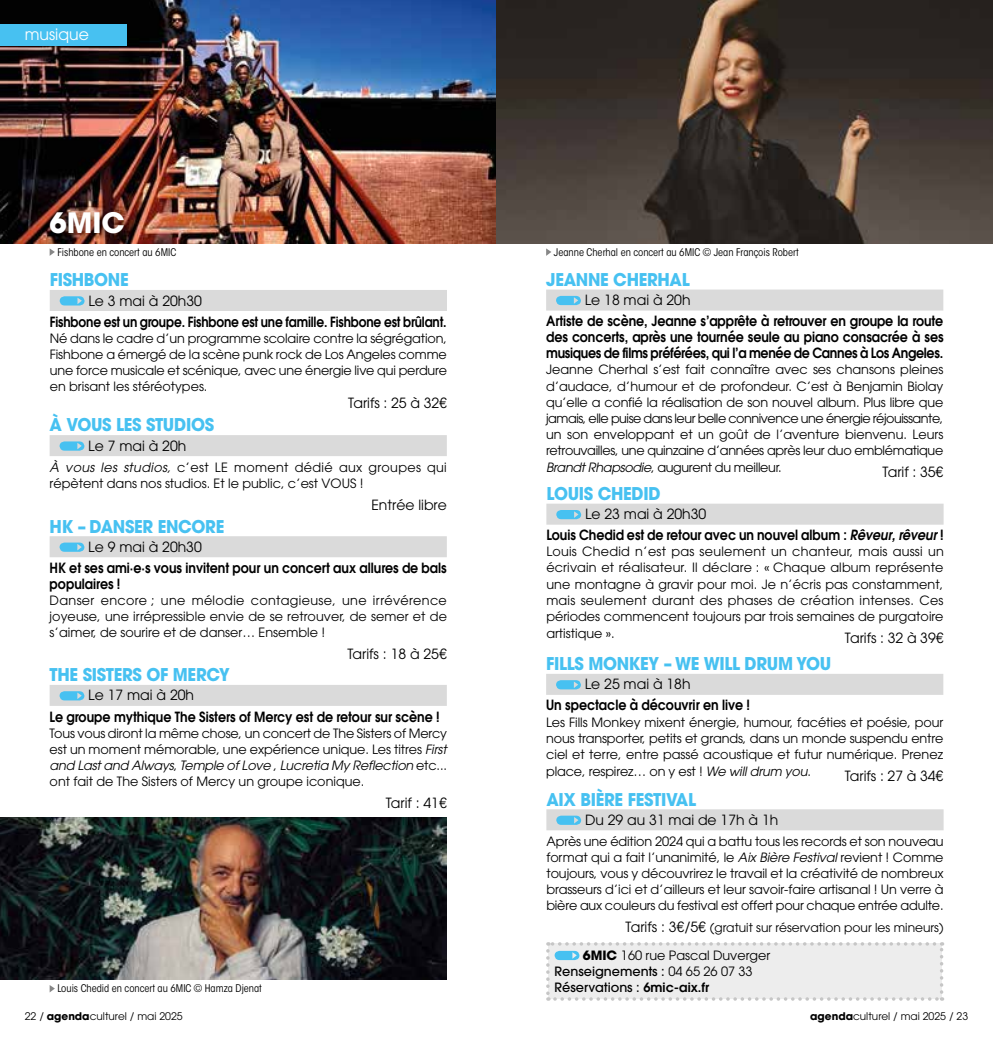
<style>
.page{position:relative;width:993px;height:1042px;background:#fff}
.page>*{position:absolute;margin:0;border:0;box-sizing:border-box;transform-origin:0 0}
.t1{font:700 28px "ITC Avant Garde Pro";color:#fff}
.t2{font:700 17.5px "ITC Avant Garde Pro";letter-spacing:-.02em;color:#47c1f1;scale:.94 1}
.t3{font:15.75px "ITC Avant Garde Pro";color:#fff}
.t4{font:600 14px/16.1px "ITC Avant Garde Pro";color:#000;scale:.9 1}
.t5{font:14px "ITC Avant Garde Pro";color:#000}
.t6{font:600 14px "ITC Avant Garde Pro";color:#000;scale:.87 1}
.t7{font:12.78px/16.1px "ITC Avant Garde Pro";color:#000;text-align:justify}
.t8{font:12.25px "ITC Avant Garde Pro";color:#000}
.t9{font:condensed 10.5px "ITC Avant Garde Std";color:#000}
.t10{font:10.5px "ITC Avant Garde Pro";color:#000}
.s1{font-style:italic}
.s2{font-weight:400}
.s3{font-size:14px}
.s4{font-weight:700}
.s5{font-weight:500}
.s6{font-weight:600}
</style>
<div class="page">
<img style="left:0;top:817px;width:446px;height:162px">
<svg style="left:50px;top:985px;width:5px;height:7px"></svg>
<img style="left:0;top:0;width:992px;height:243px">
<div style="left:0;top:25px;width:126px;height:21px;background:#47c1f1"></div>
<svg style="left:546px;top:248px;width:5px;height:8px"></svg>
<div style="left:42px;top:204px;width:93px;height:42px;background:#000;opacity:.5"></div>
<svg style="left:50px;top:248px;width:5px;height:8px"></svg>
<div style="left:50px;top:685px;width:396px;height:21px;background:#dadada"></div>
<svg style="left:60px;top:691px;width:24px;height:9px"></svg>
<div style="left:546px;top:289px;width:397px;height:21px;background:#dadada"></div>
<svg style="left:556px;top:296px;width:24px;height:9px"></svg>
<div style="left:546px;top:504px;width:397px;height:21px;background:#dadada"></div>
<svg style="left:556px;top:510px;width:25px;height:9px"></svg>
<div style="left:546px;top:674px;width:397px;height:21px;background:#dadada"></div>
<svg style="left:556px;top:680px;width:24px;height:9px"></svg>
<div style="left:546px;top:809px;width:397px;height:21px;background:#dadada"></div>
<svg style="left:556px;top:815px;width:25px;height:10px"></svg>
<svg style="left:546px;top:942px;width:397px;height:59px;background:#eaebeb"></svg>
<div style="left:50px;top:435px;width:396px;height:21px;background:#dadada"></div>
<svg style="left:60px;top:441px;width:24px;height:10px"></svg>
<div style="left:50px;top:536px;width:396px;height:21px;background:#dadada"></div>
<svg style="left:60px;top:542px;width:24px;height:10px"></svg>
<div style="left:50px;top:290px;width:397px;height:21px;background:#dadada"></div>
<svg style="left:60px;top:296px;width:24px;height:9px"></svg>
<p class="t3" style="left:25px;top:25px;width:66px">musique</p>
<h1 class="t1" style="left:50px;top:204px;width:77px">6MIC</h1>
<p class="t9" style="left:57px;top:246px;width:120px">Fishbone en concert au 6MIC</p>
<h2 class="t2" style="left:50px;top:268px;width:86px">FISHBONE</h2>
<p class="t5" style="left:88px;top:292px;width:115px">Le 3 mai à 20h30</p>
<p class="t6" style="left:50px;top:312px;width:457px">Fishbone est un groupe. Fishbone est une famille. Fishbone est brûlant.</p>
<p class="t7" style="left:50px;top:330px;width:399px">Né dans le cadre d’un programme scolaire contre la ségrégation, Fishbone a émergé de la scène punk rock de Los Angeles comme une force musicale et scénique, avec une énergie live qui perdure en brisant les stéréotypes.</p>
<p class="t5" style="left:348px;top:394px;width:100px">Tarifs : 25 à 32€</p>
<h2 class="t2" style="left:50px;top:413px;width:176px">À VOUS LES STUDIOS</h2>
<p class="t5" style="left:88px;top:437px;width:99px">Le 7 mai à 20h</p>
<p class="t7" style="left:50px;top:459px;width:398px"><span class="s1">À vous les studios,</span> c’est LE moment dédié aux groupes qui répètent dans nos studios. Et le public, c’est VOUS !</p>
<p class="t5" style="left:371px;top:496px;width:77px">Entrée libre</p>
<h2 class="t2" style="left:50px;top:514px;width:187px">HK – DANSER ENCORE</h2>
<p class="t5" style="left:88px;top:538px;width:115px">Le 9 mai à 20h30</p>
<p class="t4" style="left:50px;top:559px;width:442px">HK et ses ami·e·s vous invitent pour un concert aux allures de bals populaires !</p>
<p class="t7" style="left:50px;top:592px;width:398px">Danser encore ; une mélodie contagieuse, une irrévérence joyeuse, une irrépressible envie de se retrouver, de semer et de s’aimer, de sourire et de danser… Ensemble !</p>
<p class="t5" style="left:347px;top:645px;width:101px">Tarifs : 18 à 25€</p>
<h2 class="t2" style="left:50px;top:663px;width:193px">THE SISTERS OF MERCY</h2>
<p class="t5" style="left:88px;top:686px;width:107px">Le 17 mai à 20h</p>
<p class="t4" style="left:50px;top:708px;width:435px">Le groupe mythique The Sisters of Mercy est de retour sur scène !</p>
<p class="t7" style="left:50px;top:725px;width:399px">Tous vous diront la même chose, un concert de The Sisters of Mercy est un moment mémorable, une expérience unique. Les titres <span class="s1">First and Last and Always</span>, <span class="s1">Temple of Love</span> , <span class="s1">Lucretia My Reflection</span> etc... ont fait de The Sisters of Mercy un groupe iconique.</p>
<p class="t5" style="left:385px;top:794px;width:63px">Tarif : 41€</p>
<p class="t9" style="left:57px;top:982px;width:206px">Louis Chedid en concert au 6MIC © Hamza Djenat</p>
<p class="t9" style="left:553px;top:246px;width:246px">Jeanne Cherhal en concert au 6MIC © Jean François Robert</p>
<h2 class="t2" style="left:546px;top:268px;width:154px">JEANNE CHERHAL</h2>
<p class="t5" style="left:584px;top:291px;width:107px">Le 18 mai à 20h</p>
<p class="t4" style="left:546px;top:313px;width:443px;text-align:justify">Artiste de scène, Jeanne s’apprête à retrouver en groupe la route des concerts, après une tournée seule au piano consacrée à ses musiques de films préférées, qui l’a menée de Cannes à Los Angeles.</p>
<p class="t7" style="left:546px;top:361px;width:398px">Jeanne Cherhal s’est fait connaître avec ses chansons pleines d’audace, d’humour et de profondeur. C’est à Benjamin Biolay qu’elle a confié la réalisation de son nouvel album. Plus libre que jamais, elle puise dans leur belle connivence une énergie réjouissante, un son enveloppant et un goût de l’aventure bienvenu. Leurs retrouvailles, une quinzaine d’années après leur duo emblématique <span class="s1">Brandt Rhapsodie</span>, augurent du meilleur.</p>
<p class="t5" style="left:882px;top:463px;width:62px">Tarif : 35€</p>
<h2 class="t2" style="left:546px;top:482px;width:123px">LOUIS CHEDID</h2>
<p class="t4" style="left:546px;top:503px;width:443px;line-height:21px;text-indent:39px"><span class="s2">Le 23 mai à 20h30<br></span>Louis Chedid est de retour avec un nouvel album : <span class="s1">Rêveur, rêveur</span> !</p>
<p class="t7" style="left:546px;top:543px;width:399px">Louis Chedid n’est pas seulement un chanteur, mais aussi un écrivain et réalisateur. Il déclare : « Chaque album représente une montagne à gravir pour moi. Je n’écris pas constamment, mais seulement durant des phases de création intenses. Ces périodes commencent toujours par trois semaines de purgatoire artistique ».</p>
<p class="t5" style="left:844px;top:629px;width:100px">Tarifs : 32 à 39€</p>
<h2 class="t2" style="left:546px;top:652px;width:305px">FILLS MONKEY – WE WILL DRUM YOU</h2>
<p class="t5" style="left:584px;top:675px;width:107px">Le 25 mai à 18h</p>
<p class="t4" style="left:546px;top:697px;width:228px">Un spectacle à découvrir en live !</p>
<p class="t7" style="left:546px;top:713px;width:399px">Les Fills Monkey mixent énergie, humour, facéties et poésie, pour nous transporter, petits et grands, dans un monde suspendu entre ciel et terre, entre passé acoustique et futur numérique. Prenez place, respirez… on y est ! <span class="s1">We will drum you</span>.</p>
<p class="t5" style="left:844px;top:767px;width:100px">Tarifs : 27 à 34€</p>
<h2 class="t2" style="left:546px;top:787px;width:161px">AIX BIÈRE FESTIVAL</h2>
<p class="t5" style="left:585px;top:811px;width:195px">Du 29 au 31 mai de 17h à 1h</p>
<p class="t7" style="left:546px;top:833px;width:398px">Après une édition 2024 qui a battu tous les records et son nouveau format qui a fait l’unanimité, le <span class="s1">Aix Bière Festival</span> revient ! Comme toujours, vous y découvrirez le travail et la créativité de nombreux brasseurs d’ici et d’ailleurs et leur savoir-faire artisanal ! Un verre à bière aux couleurs du festival est offert pour chaque entrée adulte.</p>
<p class="t8" style="left:625px;top:920px;width:319px"><span class="s3">Tarifs : 3€/5€</span> (gratuit sur réservation pour les mineurs)</p>
<p class="t7" style="left:554px;top:947px;width:217px;text-align:left;text-indent:28px"><span class="s4">6MIC</span> 160 rue Pascal Duverger<br><span class="s5">Renseignements :</span> 04 65 26 07 33<br><span class="s5">Réservations :</span> <span class="s6">6mic-aix.fr</span></p>
<p class="t10" style="left:25px;top:1009px;width:159px">22 / <span class="s4">agenda</span>culturel / mai 2025</p>
<p class="t10" style="left:810px;top:1009px;width:159px"><span class="s4">agenda</span>culturel / mai 2025 / 23</p>
</div>
